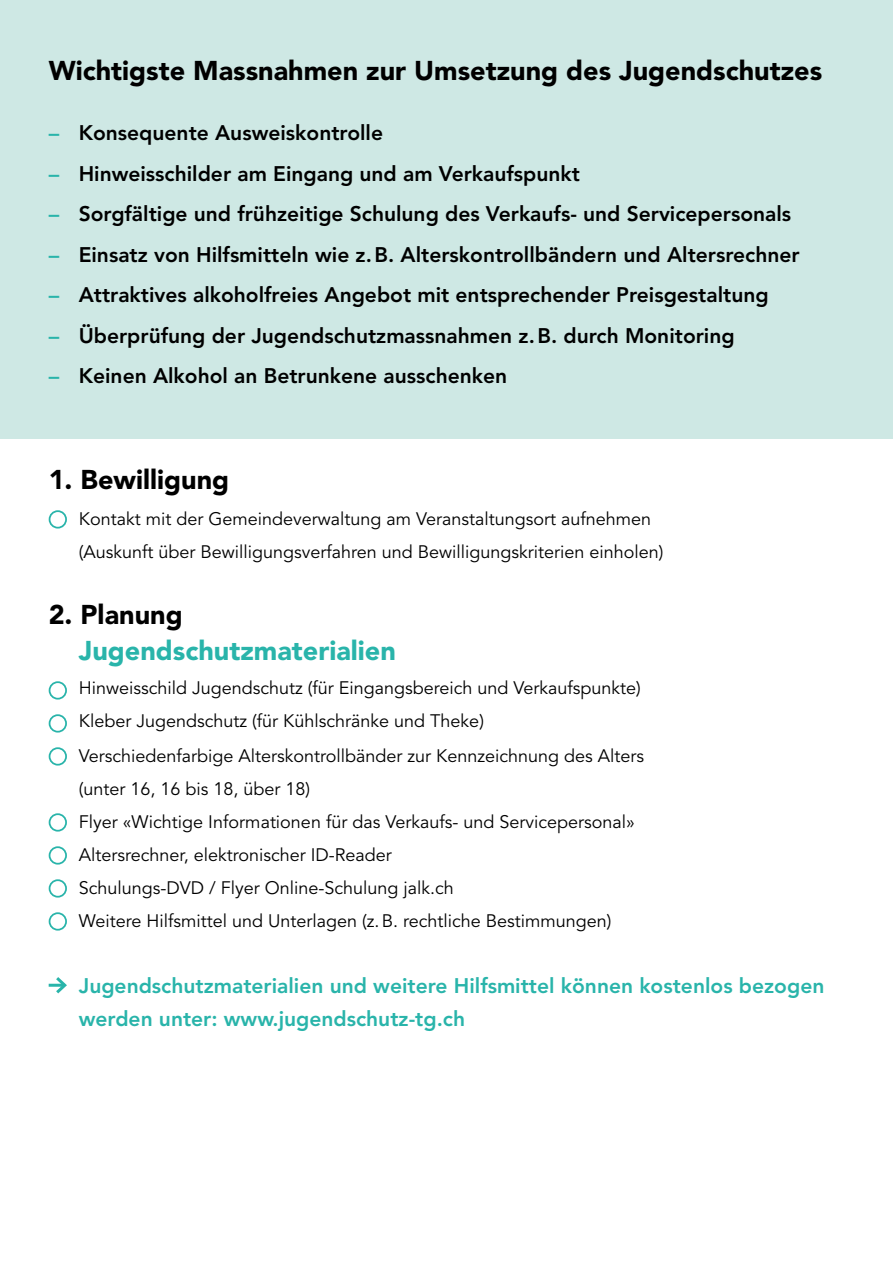
<style>
.page{position:relative;width:893px;height:1263px;background:#fff}
.page>*{position:absolute;margin:0;border:0;box-sizing:border-box;transform-origin:0 0}
.t1{font:900 27px "Avenir";color:#000}
.t2{font:900 27px "Avenir";color:#29b4aa}
.t3{font:800 21px "Avenir";color:#000}
.t4{font:800 21px/33px "Avenir";color:#29b4aa}
.t5{font:18px/33px "Avenir";color:#000}
.s1{color:#29b4aa}
</style>
<div class="page">
<div style="left:0;top:0;width:893px;height:439px;background:#cee8e4"></div>
<div style="left:49px;top:510px;width:18px;height:18px;border:2px solid #29b4aa;border-radius:50%"></div>
<div style="left:49px;top:681px;width:18px;height:18px;border:2px solid #29b4aa;border-radius:50%"></div>
<div style="left:49px;top:714px;width:18px;height:18px;border:2px solid #29b4aa;border-radius:50%"></div>
<div style="left:49px;top:747px;width:18px;height:18px;border:2px solid #29b4aa;border-radius:50%"></div>
<div style="left:49px;top:813px;width:18px;height:18px;border:2px solid #29b4aa;border-radius:50%"></div>
<div style="left:49px;top:846px;width:18px;height:18px;border:2px solid #29b4aa;border-radius:50%"></div>
<div style="left:49px;top:879px;width:18px;height:18px;border:2px solid #29b4aa;border-radius:50%"></div>
<div style="left:49px;top:912px;width:18px;height:18px;border:2px solid #29b4aa;border-radius:50%"></div>
<hr style="left:49px;top:984px;width:16px;height:3px;background:#29b4aa">
<svg style="left:53px;top:977px;width:14px;height:17px"></svg>
<h1 class="t1" style="left:49px;top:54px;width:775px">Wichtigste Massnahmen zur Umsetzung des Jugendschutzes</h1>
<p class="t3" style="left:49px;top:120px;width:336px"><span class="s1">–</span> Konsequente Ausweiskontrolle</p>
<p class="t3" style="left:49px;top:161px;width:533px"><span class="s1">–</span> Hinweisschilder am Eingang und am Verkaufspunkt</p>
<p class="t3" style="left:49px;top:201px;width:744px"><span class="s1">–</span> Sorgfältige und frühzeitige Schulung des Verkaufs- und Servicepersonals</p>
<p class="t3" style="left:49px;top:242px;width:752px"><span class="s1">–</span> Einsatz von Hilfsmitteln wie z.B. Alterskontrollbändern und Altersrechner</p>
<p class="t3" style="left:49px;top:282px;width:721px"><span class="s1">–</span> Attraktives alkoholfreies Angebot mit entsprechender Preisgestaltung</p>
<p class="t3" style="left:49px;top:323px;width:687px"><span class="s1">–</span> Überprüfung der Jugendschutzmassnahmen z.B. durch Monitoring</p>
<p class="t3" style="left:49px;top:363px;width:460px"><span class="s1">–</span> Keinen Alkohol an Betrunkene ausschenken</p>
<h1 class="t1" style="left:49px;top:464px;width:182px">1. Bewilligung</h1>
<p class="t5" style="left:79px;top:503px;width:586px">Kontakt mit der Gemeindeverwaltung am Veranstaltungsort aufnehmen (Auskunft über Bewilligungsverfahren und Bewilligungskriterien einholen)</p>
<h1 class="t1" style="left:49px;top:599px;width:136px">2. Planung</h1>
<h1 class="t2" style="left:79px;top:635px;width:319px">Jugendschutzmaterialien</h1>
<p class="t5" style="left:79px;top:672px;width:564px">Hinweisschild Jugendschutz (für Eingangsbereich und Verkaufspunkte)<br>Kleber Jugendschutz (für Kühlschränke und Theke)</p>
<p class="t5" style="left:79px;top:740px;width:567px">Verschiedenfarbige Alterskontrollbänder zur Kennzeichnung des Alters (unter 16, 16 bis 18, über 18)<br>Flyer «Wichtige Informationen für das Verkaufs- und Servicepersonal» Altersrechner, elektronischer ID-Reader<br>Schulungs-DVD / Flyer Online-Schulung jalk.ch<br>Weitere Hilfsmittel und Unterlagen (z.B. rechtliche Bestimmungen)</p>
<p class="t4" style="left:79px;top:969px;width:747px">Jugendschutzmaterialien und weitere Hilfsmittel können kostenlos bezogen werden unter: www.jugendschutz-tg.ch</p>
</div>
